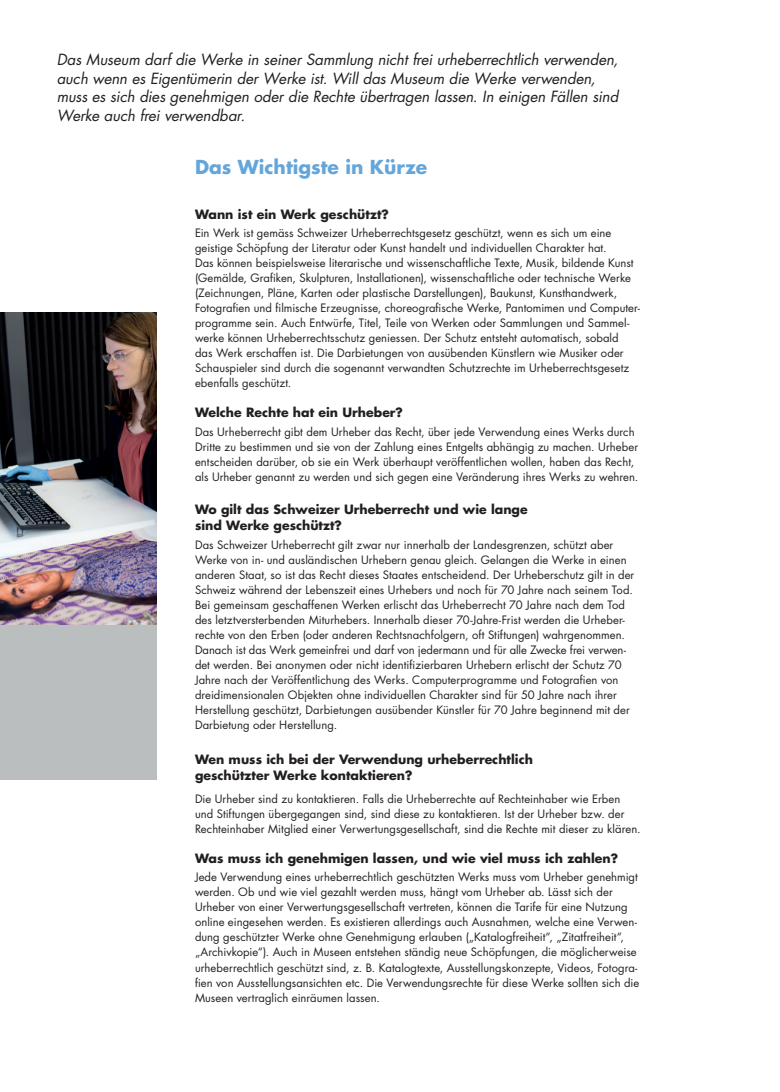
<style>
.page{position:relative;width:780px;height:1092px;background:#fff}
.page>*{position:absolute;margin:0;border:0;box-sizing:border-box;transform-origin:0 0}
.t1{font:700 18.75px "Futura Std";color:#64a6da}
.t2{font:italic 15px/18.8px "Futura";letter-spacing:-.005em;color:#231f20}
.t3{font:700 12.5px/16.2px "Futura Std";color:#231f20}
.t4{font:11.25px/15px "Futura";letter-spacing:.005em;color:#231f20}
</style>
<div class="page">
<div style="left:0;top:624px;width:156px;height:156px;background:#bbbebf"></div>
<img style="left:0;top:312px;width:156px;height:312px">
<p class="t2" style="left:57px;top:50px;width:563px">Das Museum darf die Werke in seiner Sammlung nicht frei urheberrechtlich verwenden, auch wenn es Eigentümerin der Werke ist. Will das Museum die Werke verwenden, muss es sich dies genehmigen oder die Rechte übertragen lassen. In einigen Fällen sind Werke auch frei verwendbar.</p>
<h1 class="t1" style="left:195px;top:154px;width:234px">Das Wichtigste in Kürze</h1>
<p class="t3" style="left:195px;top:205px;width:195px">Wann ist ein Werk geschützt?</p>
<p class="t4" style="left:195px;top:225px;width:446px">Ein Werk ist gemäss Schweizer Urheberrechtsgesetz geschützt, wenn es sich um eine geistige Schöpfung der Literatur oder Kunst handelt und individuellen Charakter hat.<br>Das können beispielsweise literarische und wissenschaftliche Texte, Musik, bildende Kunst (Gemälde, Grafiken, Skulpturen, Installationen), wissenschaftliche oder technische Werke (Zeichnungen, Pläne, Karten oder plastische Darstellungen), Baukunst, Kunsthandwerk, Fotografien und filmische Erzeugnisse, choreografische Werke, Pantomimen und Computer&shy;programme sein. Auch Entwürfe, Titel, Teile von Werken oder Sammlungen und Sammel&shy;werke können Urheberrechtsschutz geniessen. Der Schutz entsteht automatisch, sobald<br>das Werk erschaffen ist. Die Darbietungen von ausübenden Künstlern wie Musiker oder Schauspieler sind durch die sogenannt verwandten Schutzrechte im Urheberrechtsgesetz ebenfalls geschützt.</p>
<p class="t3" style="left:195px;top:404px;width:209px">Welche Rechte hat ein Urheber?</p>
<p class="t4" style="left:195px;top:424px;width:445px">Das Urheberrecht gibt dem Urheber das Recht, über jede Verwendung eines Werks durch Dritte zu bestimmen und sie von der Zahlung eines Entgelts abhängig zu machen. Urheber entscheiden darüber, ob sie ein Werk überhaupt veröffentlichen wollen, haben das Recht, als Urheber genannt zu werden und sich gegen eine Veränderung ihres Werks zu wehren.</p>
<p class="t3" style="left:195px;top:500px;width:334px">Wo gilt das Schweizer Urheberrecht und wie lange sind Werke geschützt?</p>
<p class="t4" style="left:195px;top:537px;width:441px">Das Schweizer Urheberrecht gilt zwar nur innerhalb der Landesgrenzen, schützt aber Werke von in- und ausländischen Urhebern genau gleich. Gelangen die Werke in einen anderen Staat, so ist das Recht dieses Staates entscheidend. Der Urheberschutz gilt in der Schweiz während der Lebenszeit eines Urhebers und noch für 70 Jahre nach seinem Tod.<br>Bei gemeinsam geschaffenen Werken erlischt das Urheberrecht 70 Jahre nach dem Tod des letztversterbenden Miturhebers. Innerhalb dieser 70-Jahre-Frist werden die Urheber&shy;rechte von den Erben (oder anderen Rechtsnachfolgern, oft Stiftungen) wahrgenommen.<br>Danach ist das Werk gemeinfrei und darf von jedermann und für alle Zwecke frei verwen&shy;det werden. Bei anonymen oder nicht identifizierbaren Urhebern erlischt der Schutz 70<br>Jahre nach der Veröffentlichung des Werks. Computerprogramme und Fotografien von dreidimensionalen Objekten ohne individuellen Charakter sind für 50 Jahre nach ihrer Herstellung geschützt, Darbietungen ausübender Künstler für 70 Jahre beginnend mit der Darbietung oder Herstellung.</p>
<p class="t3" style="left:195px;top:750px;width:339px">Wen muss ich bei der Verwendung urheberrechtlich geschützter Werke kontaktieren?</p>
<p class="t4" style="left:195px;top:790px;width:447px">Die Urheber sind zu kontaktieren. Falls die Urheberrechte auf Rechteinhaber wie Erben und Stiftungen übergegangen sind, sind diese zu kontaktieren. Ist der Urheber bzw. der<br>Rechteinhaber Mitglied einer Verwertungsgesellschaft, sind die Rechte mit dieser zu klären.</p>
<p class="t3" style="left:195px;top:849px;width:425px">Was muss ich genehmigen lassen, und wie viel muss ich zahlen?</p>
<p class="t4" style="left:195px;top:869px;width:446px">Jede Verwendung eines urheberrechtlich geschützten Werks muss vom Urheber genehmigt werden. Ob und wie viel gezahlt werden muss, hängt vom Urheber ab. Lässt sich der Urheber von einer Verwertungsgesellschaft vertreten, können die Tarife für eine Nutzung online eingesehen werden. Es existieren allerdings auch Ausnahmen, welche eine Verwen&shy;dung geschützter Werke ohne Genehmigung erlauben („Katalogfreiheit“, „Zitatfreiheit“, „Archivkopie“). Auch in Museen entstehen ständig neue Schöpfungen, die möglicherweise urheberrechtlich geschützt sind, z. B. Katalogtexte, Ausstellungskonzepte, Videos, Fotogra&shy;fien von Ausstellungsansichten etc. Die Verwendungsrechte für diese Werke sollten sich die Museen vertraglich einräumen lassen.</p>
</div>
